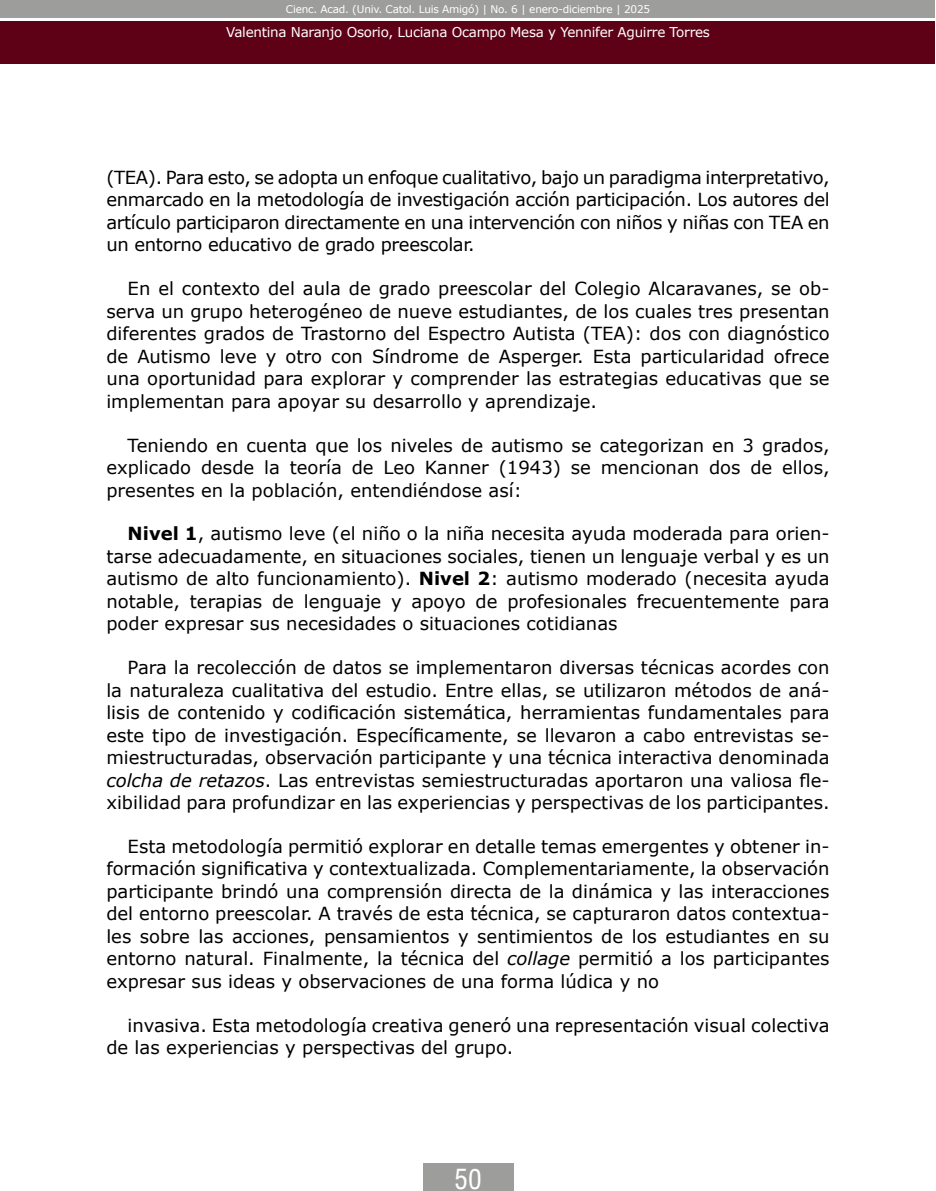
<style>
.page{position:relative;width:936px;height:1191px;background:#fff}
.page>*{position:absolute;margin:0;border:0;box-sizing:border-box;transform-origin:0 0}
.t1{font:27px "Arena Condensed";color:#fff}
.t2{font:18px/22.5px "Verdana";color:#000;text-align:justify}
.t3{font:13.5px "Verdana";letter-spacing:-.02em;color:#fff}
.t4{font:10.5px "Verdana";letter-spacing:-.02em;color:#fff}
.s1{font-weight:700}
.s2{font-style:italic}
</style>
<div class="page">
<div style="left:0;top:21px;width:934px;height:43px;background:#5e0016"></div>
<div style="left:0;top:0;width:934px;height:18px;background:#9d9d9c"></div>
<div style="left:423px;top:1163px;width:90px;height:28px;background:#9d9d9c"></div>
<p class="t4" style="left:286px;top:2px;width:366px">Cienc. Acad. (Univ. Catol. Luis Amigó) | No. 6 | enero-diciembre | 2025</p>
<p class="t3" style="left:226px;top:23px;width:485px">Valentina Naranjo Osorio, Luciana Ocampo Mesa y Yennifer Aguirre Torres</p>
<p class="t2" style="left:106px;top:166px;width:724px">(TEA). Para esto, se adopta un enfoque cualitativo, bajo un paradigma interpretativo, enmarcado en la metodología de investigación acción participación. Los autores del artículo participaron directamente en una intervención con niños y niñas con TEA en un entorno educativo de grado preescolar.</p>
<p class="t2" style="left:106px;top:277px;width:724px;text-indent:21px">En el contexto del aula de grado preescolar del Colegio Alcaravanes, se ob&shy;serva un grupo heterogéneo de nueve estudiantes, de los cuales tres presentan diferentes grados de Trastorno del Espectro Autista (TEA): dos con diagnóstico de Autismo leve y otro con Síndrome de Asperger. Esta particularidad ofrece una oportunidad para explorar y comprender las estrategias educativas que se implementan para apoyar su desarrollo y aprendizaje.</p>
<p class="t2" style="left:106px;top:433px;width:724px;text-indent:21px">Teniendo en cuenta que los niveles de autismo se categorizan en 3 grados, explicado desde la teoría de Leo Kanner (1943) se mencionan dos de ellos, presentes en la población, entendiéndose así:</p>
<p class="t2" style="left:106px;top:522px;width:724px;text-indent:21px"><span class="s1">Nivel 1</span>, autismo leve (el niño o la niña necesita ayuda moderada para orien&shy;tarse adecuadamente, en situaciones sociales, tienen un lenguaje verbal y es un autismo de alto funcionamiento). <span class="s1">Nivel 2</span>: autismo moderado (necesita ayuda notable, terapias de lenguaje y apoyo de profesionales frecuentemente para poder expresar sus necesidades o situaciones cotidianas</p>
<p class="t2" style="left:106px;top:656px;width:724px;text-indent:21px">Para la recolección de datos se implementaron diversas técnicas acordes con la naturaleza cualitativa del estudio. Entre ellas, se utilizaron métodos de aná&shy;lisis de contenido y codificación sistemática, herramientas fundamentales para este tipo de investigación. Específicamente, se llevaron a cabo entrevistas se&shy;miestructuradas, observación participante y una técnica interactiva denominada <span class="s2">colcha de retazos</span>. Las entrevistas semiestructuradas aportaron una valiosa fle&shy;xibilidad para profundizar en las experiencias y perspectivas de los participantes.</p>
<p class="t2" style="left:106px;top:835px;width:724px;text-indent:21px">Esta metodología permitió explorar en detalle temas emergentes y obtener in&shy;formación significativa y contextualizada. Complementariamente, la observación participante brindó una comprensión directa de la dinámica y las interacciones del entorno preescolar. A través de esta técnica, se capturaron datos contextua&shy;les sobre las acciones, pensamientos y sentimientos de los estudiantes en su entorno natural. Finalmente, la técnica del <span class="s2">collage</span> permitió a los participantes expresar sus ideas y observaciones de una forma lúdica y no</p>
<p class="t2" style="left:106px;top:1013px;width:724px;text-indent:21px">invasiva. Esta metodología creativa generó una representación visual colectiva de las experiencias y perspectivas del grupo.</p>
<h1 class="t1" style="left:454px;top:1163px;width:29px">50</h1>
</div>
